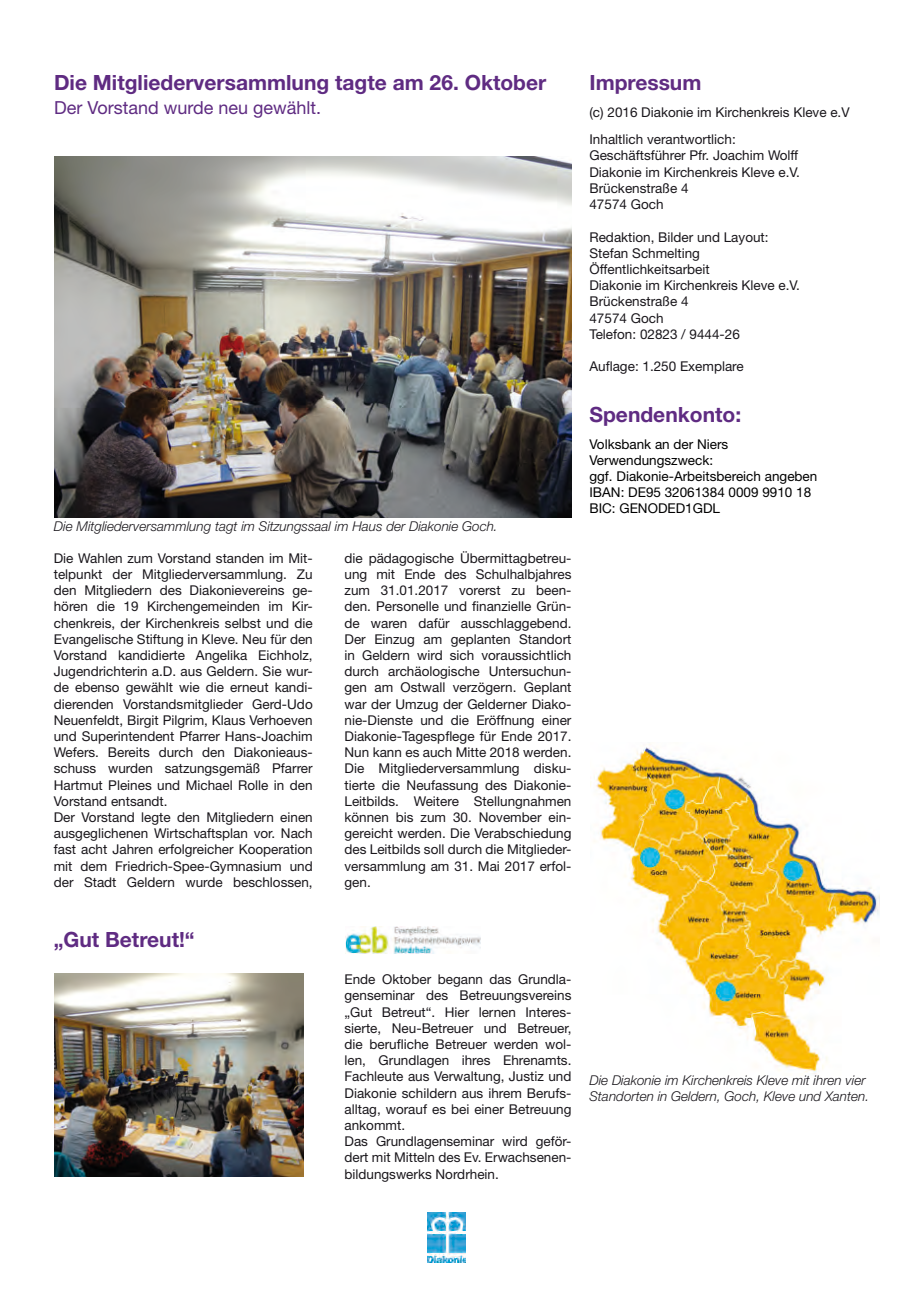
<style>
.page{position:relative;width:906px;height:1289px;background:#fff}
.page>*{position:absolute;margin:0;border:0;box-sizing:border-box;transform-origin:0 0}
.Headline-Artikel{font:700 21px "Helvetica Neue LT Std";color:#5f2b82}
.t1{font:700 21px "Helvetica Neue LT Std";color:#602c82}
.Headline-Artikel-2{font:18px "Helvetica Neue LT Std";color:#5f2b82}
.t2{font:13.5px/16.2px "Helvetica Neue LT Std";color:#1a171c;text-align:justify}
.t3{font:italic 300 13.5px/16.2px "Helvetica Neue LT Std";color:#1a171c}
.t4{font:13.5px "Helvetica Neue LT Std";color:#010000}
</style>
<div class="page">
<img style="left:427px;top:1212px;width:39px;height:49px">
<img style="left:54px;top:157px;width:517px;height:360px">
<img style="left:590px;top:744px;width:289px;height:330px">
<img style="left:54px;top:973px;width:250px;height:203px">
<img style="left:346px;top:927px;width:134px;height:26px">
<p class="Headline-Artikel" style="left:54px;top:70px;width:494px">Die Mitgliederversammlung tagte am 26. Oktober</p>
<p class="Headline-Artikel-2" style="left:54px;top:97px;width:269px">Der Vorstand wurde neu gewählt.</p>
<p class="t3" style="left:54px;top:518px;width:445px">Die Mitgliederversammlung tagt im Sitzungssaal im Haus der Diakonie Goch.</p>
<p class="t2" style="left:54px;top:549px;width:260px">Die Wahlen zum Vorstand standen im Mit&shy;telpunkt der Mitgliederversammlung. Zu den Mitgliedern des Diakonievereins ge&shy;hören die 19 Kirchengemeinden im Kir&shy;chenkreis, der Kirchenkreis selbst und die Evangelische Stiftung in Kleve. Neu für den Vorstand kandidierte Angelika Eichholz, Jugendrichterin a.D. aus Geldern. Sie wur&shy;de ebenso gewählt wie die erneut kandi&shy;dierenden Vorstandsmitglieder Gerd-Udo Neuenfeldt, Birgit Pilgrim, Klaus Verhoeven und Superintendent Pfarrer Hans-Joachim Wefers. Bereits durch den Diakonieaus&shy;schuss wurden satzungsgemäß Pfarrer Hartmut Pleines und Michael Rolle in den Vorstand entsandt.</p>
<p class="t2" style="left:54px;top:809px;width:260px">Der Vorstand legte den Mitgliedern einen ausgeglichenen Wirtschaftsplan vor. Nach fast acht Jahren erfolgreicher Kooperation mit dem Friedrich-Spee-Gymnasium und der Stadt Geldern wurde beschlossen,</p>
<p class="Headline-Artikel" style="left:54px;top:926px;width:142px">„Gut Betreut!“</p>
<p class="t2" style="left:344px;top:549px;width:228px">die pädagogische Übermittagbetreu&shy;ung mit Ende des Schulhalbjahres zum 31.01.2017 vorerst zu been&shy;den. Personelle und finanzielle Grün&shy;de waren dafür ausschlaggebend.<br>Der Einzug am geplanten Standort in Geldern wird sich voraussichtlich durch archäologische Untersuchun&shy;gen am Ostwall verzögern. Geplant war der Umzug der Gelderner Diako&shy;nie-Dienste und die Eröffnung einer Diakonie-Tagespflege für Ende 2017.<br>Nun kann es auch Mitte 2018 werden.</p>
<p class="t2" style="left:344px;top:760px;width:228px">Die Mitgliederversammlung disku&shy;tierte die Neufassung des Diakonie-Leitbilds. Weitere Stellungnahmen können bis zum 30. November ein&shy;gereicht werden. Die Verabschiedung des Leitbilds soll durch die Mitglieder&shy;versammlung am 31. Mai 2017 erfol&shy;gen.</p>
<p class="t2" style="left:344px;top:971px;width:228px">Ende Oktober begann das Grundla&shy;genseminar des Betreuungsvereins „Gut Betreut“. Hier lernen Interes&shy;sierte, Neu-Betreuer und Betreuer, die berufliche Betreuer werden wol&shy;len, Grundlagen ihres Ehrenamts.<br>Fachleute aus Verwaltung, Justiz und Diakonie schildern aus ihrem Berufs&shy;alltag, worauf es bei einer Betreuung ankommt.</p>
<p class="t2" style="left:344px;top:1133px;width:228px">Das Grundlagenseminar wird geför&shy;dert mit Mitteln des Ev. Erwachsenen&shy;bildungswerks Nordrhein.</p>
<p class="t1" style="left:589px;top:70px;width:113px">Impressum</p>
<p class="t2" style="left:589px;top:104px;width:262px">(c) 2016 Diakonie im Kirchenkreis Kleve e.V</p>
<p class="t2" style="left:589px;top:131px;width:148px">Inhaltlich verantwortlich:</p>
<p class="t2" style="left:589px;top:147px;width:210px">Geschäftsführer Pfr. Joachim Wolff</p>
<p class="t2" style="left:589px;top:164px;width:212px">Diakonie im Kirchenkreis Kleve e.V.</p>
<p class="t2" style="left:589px;top:180px;width:101px">Brückenstraße 4</p>
<p class="t2" style="left:589px;top:196px;width:76px">47574 Goch</p>
<p class="t2" style="left:589px;top:228px;width:181px">Redaktion, Bilder und Layout:</p>
<p class="t2" style="left:589px;top:245px;width:112px">Stefan Schmelting</p>
<p class="t2" style="left:589px;top:261px;width:122px">Öffentlichkeitsarbeit</p>
<p class="t2" style="left:589px;top:277px;width:212px">Diakonie im Kirchenkreis Kleve e.V.</p>
<p class="t2" style="left:589px;top:293px;width:101px">Brückenstraße 4</p>
<p class="t2" style="left:589px;top:309px;width:76px">47574 Goch</p>
<p class="t2" style="left:589px;top:326px;width:152px">Telefon: 02823 / 9444-26</p>
<p class="t2" style="left:589px;top:358px;width:156px">Auflage: 1.250 Exemplare</p>
<p class="Headline-Artikel" style="left:589px;top:401px;width:153px">Spendenkonto:</p>
<p class="t4" style="left:589px;top:436px;width:140px">Volksbank an der Niers</p>
<p class="t4" style="left:589px;top:452px;width:125px">Verwendungszweck:</p>
<p class="t4" style="left:589px;top:468px;width:229px">ggf. Diakonie-Arbeitsbereich angeben</p>
<p class="t4" style="left:589px;top:484px;width:223px">IBAN: DE95 32061384 0009 9910 18</p>
<p class="t4" style="left:589px;top:500px;width:132px">BIC: GENODED1GDL</p>
<p class="t3" style="left:589px;top:1071px;width:281px">Die Diakonie im Kirchenkreis Kleve mit ihren vier<br>Standorten in Geldern, Goch, Kleve und Xanten.</p>
</div>
